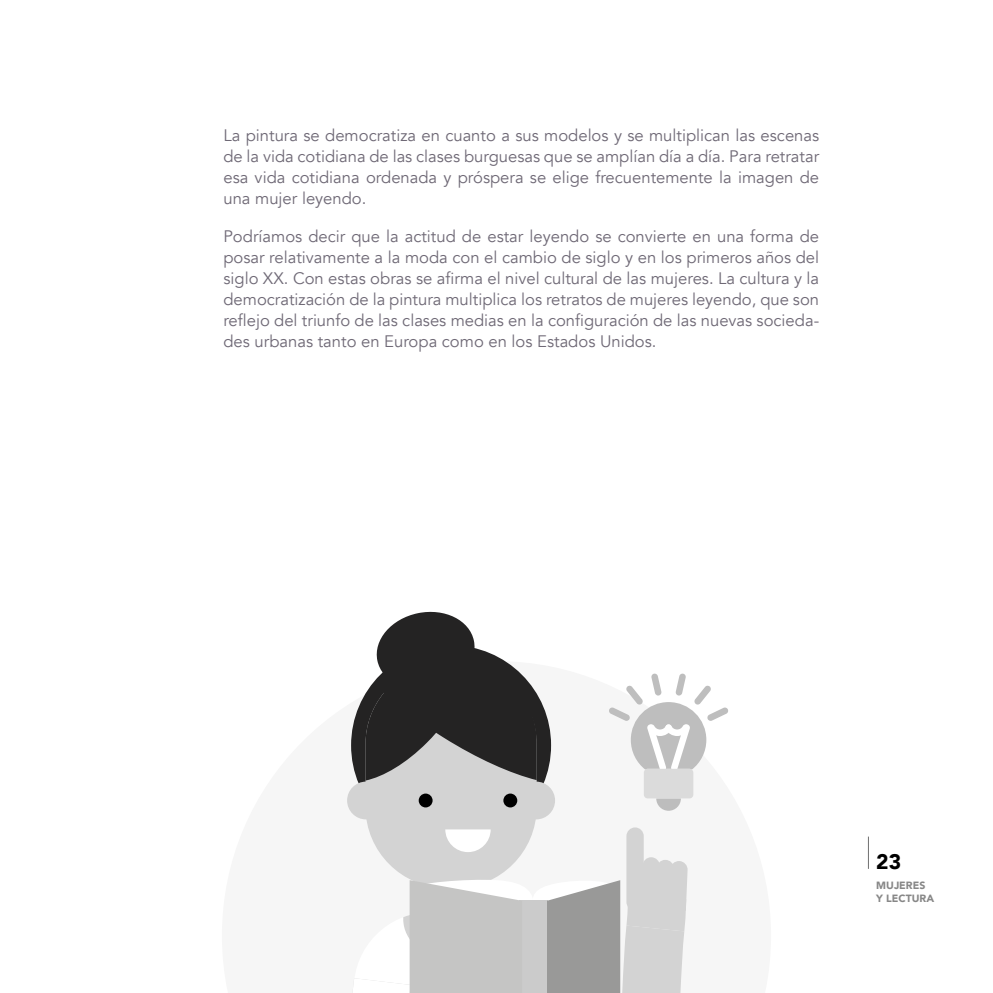
<style>
.page{position:relative;width:993px;height:993px;background:#fff}
.page>*{position:absolute;margin:0;border:0;box-sizing:border-box;transform-origin:0 0}
.t1{font:900 21px "Avenir";color:#000}
.t2{font:16.62px/21px "Avenir";color:#6f6976;text-align:justify}
.t3{font:900 10.5px/12.6px "Avenir";color:#878787}
</style>
<div class="page">
<hr style="left:867px;top:836px;width:1px;height:32px;background:#706f6f">
<div style="left:626px;top:827px;width:17px;height:83px;background:#d3d3d3;border-radius:9px"></div>
<div style="left:351px;top:645px;width:200px;height:200px;background:#242323;border-radius:50%"></div>
<div style="left:347px;top:781px;width:38px;height:38px;background:#d3d3d3;border-radius:50%"></div>
<div style="left:517px;top:781px;width:38px;height:38px;background:#d3d3d3;border-radius:50%"></div>
<div style="left:365px;top:662px;width:171px;height:225px;background:#d3d3d3;border-radius:81px"></div>
<div style="left:503px;top:793px;width:14px;height:14px;background:#000;border-radius:50%"></div>
<div style="left:418px;top:793px;width:14px;height:14px;background:#000;border-radius:50%"></div>
<svg style="left:445px;top:829px;width:45px;height:22px"></svg>
<svg style="left:365px;top:611px;width:171px;height:169px"></svg>
<svg style="left:352px;top:857px;width:335px;height:135px"></svg>
<svg style="left:609px;top:673px;width:119px;height:137px"></svg>
<p class="t2" style="left:223px;top:125px;width:597px">La pintura se democratiza en cuanto a sus modelos y se multiplican las escenas de la vida cotidiana de las clases burguesas que se amplían día a día. Para retratar esa vida cotidiana ordenada y próspera se elige frecuentemente la imagen de una mujer leyendo.</p>
<p class="t2" style="left:223px;top:226px;width:597px">Podríamos decir que la actitud de estar leyendo se convierte en una forma de posar relativamente a la moda con el cambio de siglo y en los primeros años del siglo XX. Con estas obras se afirma el nivel cultural de las mujeres. La cultura y la democratización de la pintura multiplica los retratos de mujeres leyendo, que son reflejo del triunfo de las clases medias en la configuración de las nuevas socieda&shy;des urbanas tanto en Europa como en los Estados Unidos.</p>
<p class="t1" style="left:876px;top:843px;width:26px">23</p>
<p class="t3" style="left:876px;top:878px;width:59px">MUJERES<br>Y LECTURA</p>
</div>
